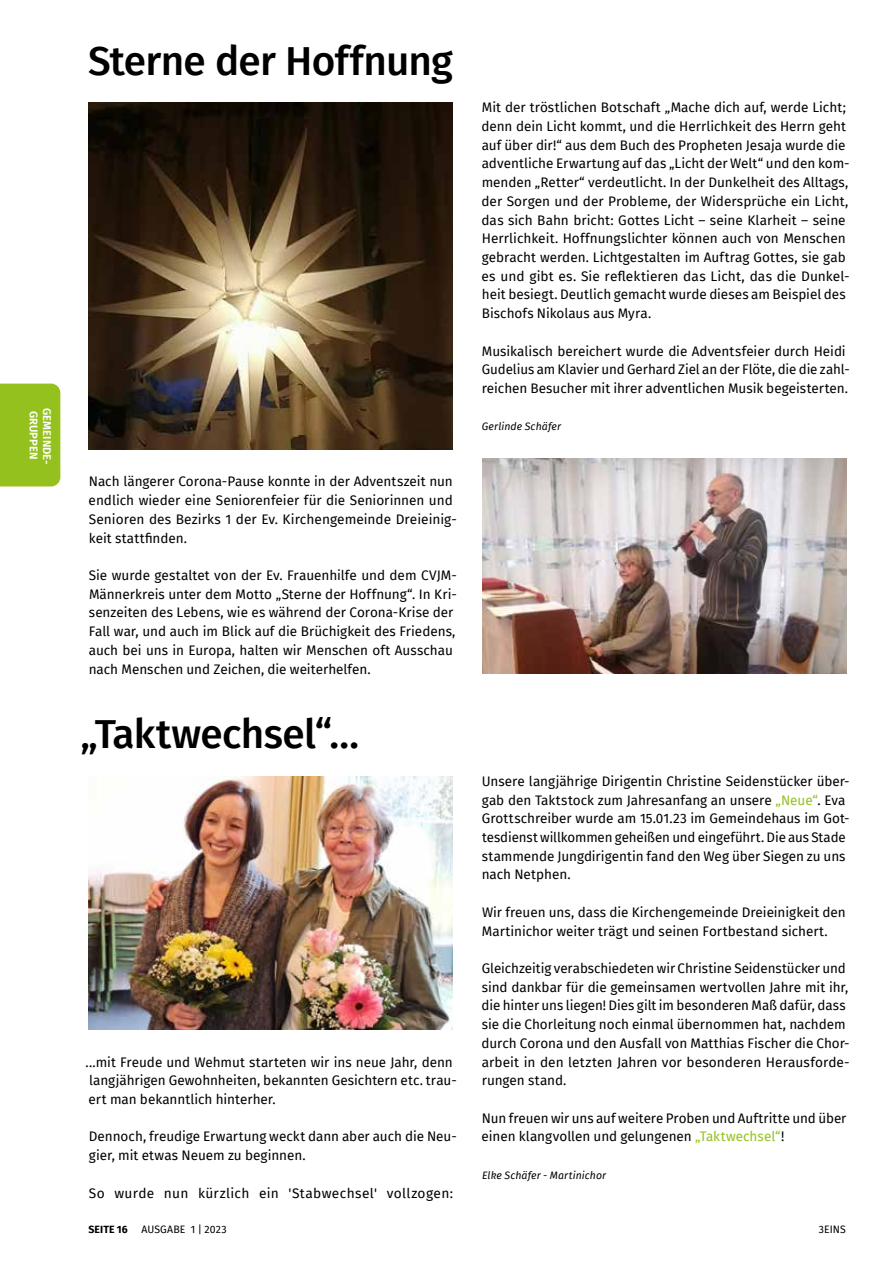
<style>
.page{position:relative;width:893px;height:1263px;background:#fff}
.page>*{position:absolute;margin:0;border:0;box-sizing:border-box;transform-origin:0 0}
.t1{font:500 40.5px "Fira Sans";letter-spacing:-.02em;color:#000}
.t2{font:13.5px/18.8px "Fira Sans";color:#000}
.t3{font:13.5px "Fira Sans";letter-spacing:.025em;color:#000}
.t4{font:600 11.25px "Fira Sans";letter-spacing:.005em;color:#fff}
.t5{font:italic 10.5px "Fira Sans";letter-spacing:.01em;color:#000}
.t6{font:10.5px "Fira Sans";letter-spacing:.005em;color:#000}
.t7{font:700 10.5px "Fira Sans";letter-spacing:.01em;color:#000}
.s1{color:#95c11f}
</style>
<div class="page">
<div style="left:0;top:384px;width:60px;height:102px;background:#95c11f"></div>
<img style="left:88px;top:776px;width:364px;height:253px">
<img style="left:88px;top:103px;width:364px;height:346px">
<img style="left:482px;top:458px;width:364px;height:216px">
<p class="t4" style="left:43px;top:411px;width:50px;rotate:90deg">GRUPPEN</p>
<p class="t4" style="left:56px;top:408px;width:58px;rotate:90deg">GEMEINDE-</p>
<h1 class="t1" style="left:88px;top:28px;width:366px">Sterne der Hoffnung</h1>
<p class="t2" style="left:89px;top:472px;width:370px">Nach längerer Corona-Pause konnte in der Adventszeit nun endlich wieder eine Seniorenfeier für die Seniorinnen und Senioren des Bezirks 1 der Ev. Kirchengemeinde Dreieinig&shy;keit stattfinden.</p>
<p class="t2" style="left:89px;top:566px;width:370px">Sie wurde gestaltet von der Ev. Frauenhilfe und dem CVJM-Männerkreis unter dem Motto „Sterne der Hoffnung“. In Kri&shy;senzeiten des Lebens, wie es während der Corona-Krise der Fall war, und auch im Blick auf die Brüchigkeit des Friedens, auch bei uns in Europa, halten wir Menschen oft Ausschau nach Menschen und Zeichen, die weiterhelfen.</p>
<h1 class="t1" style="left:80px;top:702px;width:280px">„Taktwechsel“…</h1>
<p class="t2" style="left:86px;top:1052px;width:373px">...mit Freude und Wehmut starteten wir ins neue Jahr, denn langjährigen Gewohnheiten, bekannten Gesichtern etc. trau&shy;ert man bekanntlich hinterher.</p>
<p class="t2" style="left:89px;top:1127px;width:369px">Dennoch, freudige Erwartung weckt dann aber auch die Neu&shy;gier, mit etwas Neuem zu beginnen.</p>
<p class="t3" style="left:89px;top:1182px;width:366px">So wurde nun kürzlich ein 'Stabwechsel' vollzogen:</p>
<p class="t2" style="left:481px;top:98px;width:370px">Mit der tröstlichen Botschaft „Mache dich auf, werde Licht; denn dein Licht kommt, und die Herrlichkeit des Herrn geht auf über dir!“ aus dem Buch des Propheten Jesaja wurde die adventliche Erwartung auf das „Licht der Welt“ und den kom&shy;menden „Retter“ verdeutlicht. In der Dunkelheit des Alltags, der Sorgen und der Probleme, der Widersprüche ein Licht, das sich Bahn bricht: Gottes Licht – seine Klarheit – seine Herrlichkeit. Hoffnungslichter können auch von Menschen gebracht werden. Lichtgestalten im Auftrag Gottes, sie gab es und gibt es. Sie reflektieren das Licht, das die Dunkel&shy;heit besiegt. Deutlich gemacht wurde dieses am Beispiel des Bischofs Nikolaus aus Myra.</p>
<p class="t2" style="left:482px;top:341px;width:369px">Musikalisch bereichert wurde die Adventsfeier durch Heidi<br>Gudelius am Klavier und Gerhard Ziel an der Flöte, die die zahl&shy;reichen Besucher mit ihrer adventlichen Musik begeisterten.</p>
<p class="t5" style="left:482px;top:419px;width:81px">Gerlinde Schäfer</p>
<p class="t2" style="left:482px;top:771px;width:370px">Unsere langjährige Dirigentin Christine Seidenstücker über&shy;gab den Taktstock zum Jahresanfang an unsere <span class="s1">„Neue“</span>. Eva Grottschreiber wurde am 15.01.23 im Gemeindehaus im Got&shy;tesdienst willkommen geheißen und eingeführt. Die aus Stade stammende Jungdirigentin fand den Weg über Siegen zu uns nach Netphen.</p>
<p class="t2" style="left:482px;top:902px;width:365px">Wir freuen uns, dass die Kirchengemeinde Dreieinigkeit den<br>Martinichor weiter trägt und seinen Fortbestand sichert.</p>
<p class="t2" style="left:481px;top:958px;width:370px">Gleichzeitig verabschiedeten wir Christine Seidenstücker und sind dankbar für die gemeinsamen wertvollen Jahre mit ihr, die hinter uns liegen! Dies gilt im besonderen Maß dafür, dass sie die Chorleitung noch einmal übernommen hat, nachdem durch Corona und den Ausfall von Matthias Fischer die Chor&shy;arbeit in den letzten Jahren vor besonderen Herausforde&shy;rungen stand.</p>
<p class="t2" style="left:482px;top:1108px;width:366px">Nun freuen wir uns auf weitere Proben und Auftritte und über einen klangvollen und gelungenen <span class="s1">„Taktwechsel“</span>!</p>
<p class="t5" style="left:482px;top:1167px;width:126px">Elke Schäfer - Martinichor</p>
<p class="t7" style="left:88px;top:1221px;width:41px">SEITE 16</p>
<p class="t6" style="left:141px;top:1222px;width:87px">AUSGABE 1 | 2023</p>
<p class="t6" style="left:819px;top:1221px;width:28px">3EINS</p>
</div>
